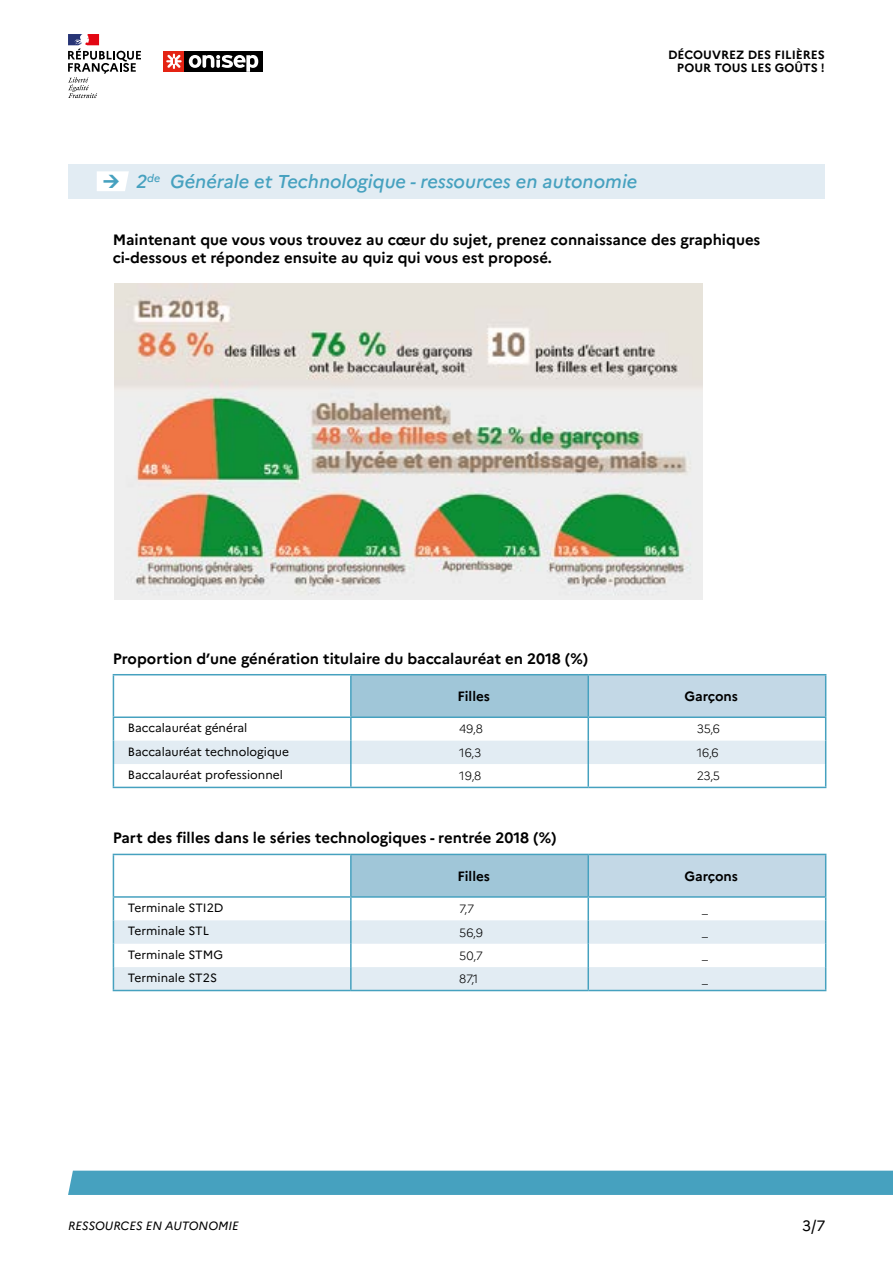
<style>
.page{position:relative;width:893px;height:1263px;background:#fff}
.page>*{position:absolute;margin:0;border:0;box-sizing:border-box;transform-origin:0 0}
.t1{font:italic 500 18.6px "Marianne";color:#46a1bf}
.t2{font:700 15px/18px "Marianne";color:#000}
.t3{font:15px "Marianne";color:#000}
.t4{font:700 13.5px "Marianne";color:#000}
.t5{font:12px "Marianne";color:#000}
.t6{font:300 12px "Marianne";letter-spacing:-.005em;color:#000}
.t7{font:700 12px/13.5px "Marianne";color:#000;text-align:right}
.t8{font:italic 12px "Marianne";color:#000}
</style>
<div class="page">
<div style="left:68px;top:1170px;width:825px;height:25px;background:#46a1bf"></div>
<div style="left:184px;top:51px;width:79px;height:21px;background:#000"></div>
<svg style="left:189px;top:55px;width:69px;height:17px"></svg>
<div style="left:163px;top:51px;width:21px;height:21px;background:#e42313"></div>
<svg style="left:166px;top:54px;width:16px;height:15px"></svg>
<svg style="left:68px;top:34px;width:73px;height:64px"></svg>
<div style="left:68px;top:165px;width:757px;height:34px;background:#e2ecf3"></div>
<div style="left:351px;top:675px;width:237px;height:42px;background:#a0c6d8"></div>
<div style="left:588px;top:675px;width:238px;height:42px;background:#c3d8e6"></div>
<hr style="left:113px;top:674px;width:238px;height:1px;background:#46a1bf">
<hr style="left:113px;top:675px;width:1px;height:41px;background:#46a1bf">
<hr style="left:351px;top:674px;width:237px;height:1px;background:#46a1bf">
<hr style="left:588px;top:674px;width:238px;height:1px;background:#46a1bf">
<hr style="left:350px;top:675px;width:2px;height:41px;background:#46a1bf">
<hr style="left:587px;top:675px;width:2px;height:41px;background:#46a1bf">
<hr style="left:825px;top:675px;width:1px;height:41px;background:#46a1bf">
<svg style="left:113px;top:718px;width:713px;height:69px"></svg>
<hr style="left:113px;top:716px;width:238px;height:2px;background:#46a1bf">
<hr style="left:351px;top:716px;width:237px;height:2px;background:#46a1bf">
<hr style="left:588px;top:716px;width:238px;height:2px;background:#46a1bf">
<hr style="left:113px;top:787px;width:238px;height:1px;background:#46a1bf">
<hr style="left:351px;top:787px;width:237px;height:1px;background:#46a1bf">
<hr style="left:588px;top:787px;width:238px;height:1px;background:#46a1bf">
<div style="left:351px;top:854px;width:237px;height:43px;background:#a0c6d8"></div>
<div style="left:588px;top:854px;width:238px;height:43px;background:#c3d8e6"></div>
<svg style="left:114px;top:920px;width:236px;height:70px;fill:#e2ecf3"></svg>
<hr style="left:113px;top:854px;width:238px;height:1px;background:#46a1bf">
<hr style="left:113px;top:855px;width:1px;height:41px;background:#46a1bf">
<hr style="left:351px;top:854px;width:237px;height:1px;background:#46a1bf">
<hr style="left:588px;top:854px;width:238px;height:1px;background:#46a1bf">
<svg style="left:113px;top:898px;width:1px;height:92px"></svg>
<hr style="left:350px;top:855px;width:2px;height:41px;background:#46a1bf">
<hr style="left:587px;top:855px;width:2px;height:41px;background:#46a1bf">
<hr style="left:350px;top:898px;width:2px;height:22px;background:#46a1bf">
<hr style="left:350px;top:920px;width:2px;height:24px;background:#46a1bf">
<hr style="left:350px;top:944px;width:2px;height:23px;background:#46a1bf">
<hr style="left:350px;top:967px;width:2px;height:23px;background:#46a1bf">
<hr style="left:825px;top:855px;width:1px;height:41px;background:#46a1bf">
<svg style="left:351px;top:898px;width:475px;height:92px"></svg>
<hr style="left:113px;top:896px;width:238px;height:2px;background:#46a1bf">
<hr style="left:351px;top:896px;width:237px;height:2px;background:#46a1bf">
<hr style="left:588px;top:896px;width:238px;height:2px;background:#46a1bf">
<hr style="left:113px;top:990px;width:238px;height:1px;background:#46a1bf">
<hr style="left:351px;top:990px;width:237px;height:1px;background:#46a1bf">
<hr style="left:588px;top:990px;width:238px;height:1px;background:#46a1bf">
<img style="left:115px;top:283px;width:587px;height:317px">
<svg style="left:97px;top:171px;width:32px;height:20px"></svg>
<p class="t7" style="left:668px;top:48px;width:158px">DÉCOUVREZ DES FILIÈRES<br>POUR TOUS LES GOÛTS !</p>
<p class="t1" style="left:136px;top:170px;width:503px">2<sup>de</sup> Générale et Technologique - ressources en autonomie</p>
<p class="t2" style="left:113px;top:231px;width:649px">Maintenant que vous vous trouvez au cœur du sujet, prenez connaissance des graphiques ci-dessous et répondez ensuite au quiz qui vous est proposé.</p>
<p class="t2" style="left:113px;top:649px;width:477px">Proportion d’une génération titulaire du baccalauréat en 2018 (%)</p>
<p class="t4" style="left:458px;top:688px;width:34px">Filles</p>
<p class="t4" style="left:684px;top:688px;width:55px">Garçons</p>
<p class="t5" style="left:128px;top:721px;width:121px">Baccalauréat général</p>
<p class="t6" style="left:459px;top:722px;width:25px">49,8</p>
<p class="t6" style="left:697px;top:722px;width:25px">35,6</p>
<p class="t5" style="left:128px;top:744px;width:163px">Baccalauréat technologique</p>
<p class="t6" style="left:459px;top:745px;width:24px">16,3</p>
<p class="t6" style="left:697px;top:745px;width:23px">16,6</p>
<p class="t5" style="left:128px;top:767px;width:157px">Baccalauréat professionnel</p>
<p class="t6" style="left:459px;top:769px;width:24px">19,8</p>
<p class="t6" style="left:697px;top:769px;width:25px">23,5</p>
<p class="t2" style="left:113px;top:829px;width:445px">Part des filles dans le séries technologiques - rentrée 2018 (%)</p>
<p class="t4" style="left:458px;top:868px;width:34px">Filles</p>
<p class="t4" style="left:684px;top:868px;width:55px">Garçons</p>
<p class="t5" style="left:128px;top:900px;width:97px">Terminale STI2D</p>
<p class="t6" style="left:459px;top:901px;width:16px">7,7</p>
<p class="t6" style="left:702px;top:901px;width:8px">_</p>
<p class="t5" style="left:128px;top:924px;width:83px">Terminale STL</p>
<p class="t6" style="left:459px;top:925px;width:25px">56,9</p>
<p class="t6" style="left:702px;top:924px;width:8px">_</p>
<p class="t5" style="left:128px;top:947px;width:97px">Terminale STMG</p>
<p class="t6" style="left:459px;top:948px;width:25px">50,7</p>
<p class="t6" style="left:702px;top:948px;width:8px">_</p>
<p class="t5" style="left:128px;top:970px;width:91px">Terminale ST2S</p>
<p class="t6" style="left:459px;top:972px;width:21px">87,1</p>
<p class="t6" style="left:702px;top:971px;width:8px">_</p>
<p class="t8" style="left:68px;top:1218px;width:172px">RESSOURCES EN AUTONOMIE</p>
<p class="t3" style="left:802px;top:1217px;width:25px">3/7</p>
</div>
